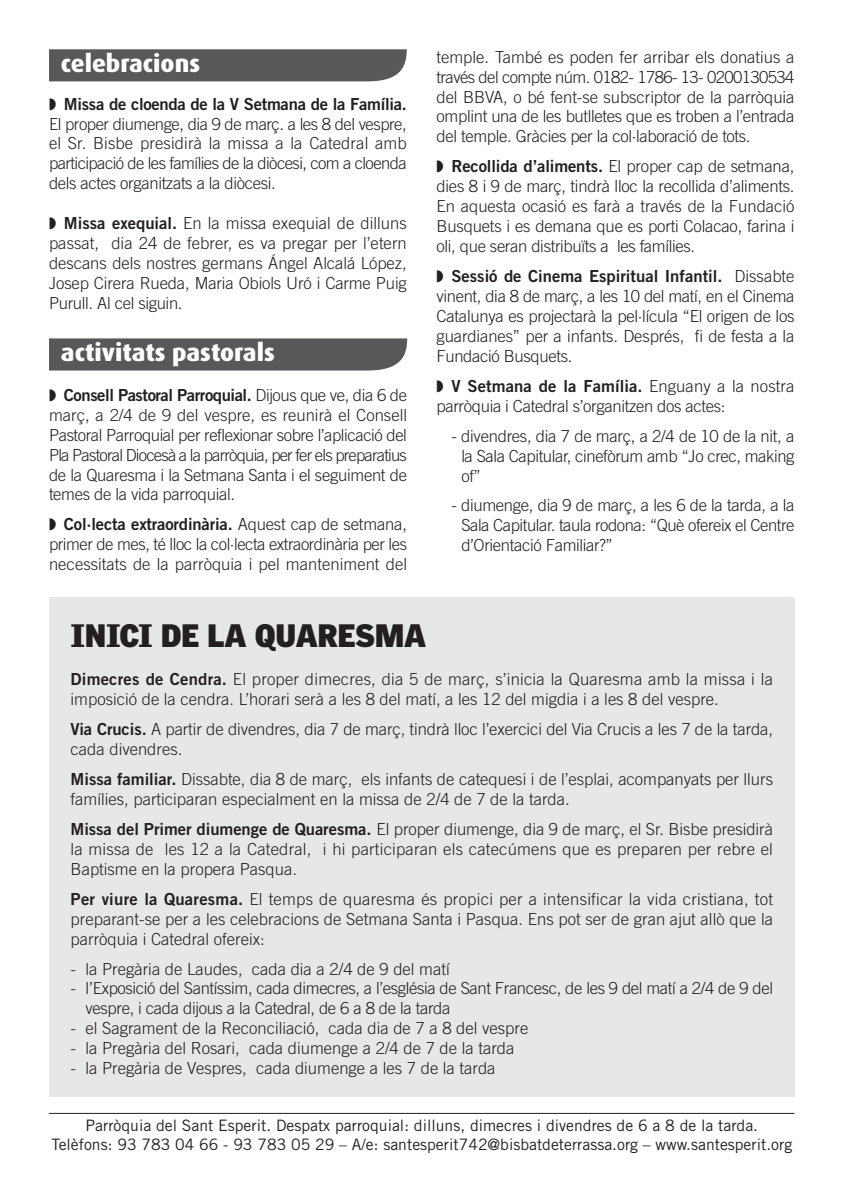
<style>
.page{position:relative;width:844px;height:1191px;background:#fff}
.page>*{position:absolute;margin:0;border:0;box-sizing:border-box;transform-origin:0 0}
.t1{font:900 31.5px "Griffith Gothic";color:#231f20}
.t2{font:800 24.5px "Dax";color:#fff}
.t3{font:300 16.62px/19.9px "Trade Gothic";letter-spacing:-.005em;color:#231f20;text-align:justify}
.t4{font:16.62px "Trade Gothic Bold Two";letter-spacing:-.01em;color:#231f20}
.t5{font:300 16.62px/19.9px "Trade Gothic";letter-spacing:-.03em;color:#231f20}
.t6{font:15.75px/18.9px "Trade Gothic";color:#231f20;text-align:center}
.s1{font-family:"Trade Gothic Bold Two";font-weight:400}
.s2{font-family:"Trade Gothic";font-weight:300}
</style>
<div class="page">
<div style="left:49px;top:597px;width:745px;height:499px;background:#e6e7e9"></div>
<div style="left:49px;top:338px;width:358px;height:32px;background:#57585a"></div>
<hr style="left:49px;top:1113px;width:745px;height:1px;background:#231f20">
<div style="left:49px;top:49px;width:357px;height:32px;background:#57585a"></div>
<h2 class="t2" style="left:61px;top:53px;width:141px">celebracions</h2>
<p class="t4" style="left:49px;top:98px;width:359px">◗ Missa de cloenda de la V Setmana de la Família.</p>
<p class="t3" style="left:49px;top:115px;width:359px">El proper diumenge, dia 9 de març. a les 8 del vespre, el Sr. Bisbe presidirà la missa a la Catedral amb participació de les famílies de la diòcesi, com a cloenda dels actes organitzats a la diòcesi.</p>
<p class="t3" style="left:49px;top:215px;width:359px">◗ <span class="s1">Missa exequial.</span> En la missa exequial de dilluns passat, dia 24 de febrer, es va pregar per l’etern descans dels nostres germans Ángel Alcalá López, Josep Cirera Rueda, Maria Obiols Uró i Carme Puig Purull. Al cel siguin.</p>
<h2 class="t2" style="left:61px;top:342px;width:215px">activitats pastorals</h2>
<p class="t4" style="left:49px;top:389px;width:359px">◗ Consell Pastoral Parroquial. <span class="s2">Dijous que ve, dia 6 de</span></p>
<p class="t3" style="left:49px;top:406px;width:359px">març, a 2/4 de 9 del vespre, es reunirà el Consell Pastoral Parroquial per reflexionar sobre l’aplicació del Pla Pastoral Diocesà a la parròquia, per fer els preparatius de la Quaresma i la Setmana Santa i el seguiment de temes de la vida parroquial.</p>
<p class="t4" style="left:49px;top:518px;width:359px">◗ Col·lecta extraordinària. <span class="s2">Aquest cap de setmana,</span></p>
<p class="t5" style="left:49px;top:536px;width:359px">primer de mes, té lloc la col·lecta extraordinària per les necessitats de la parròquia i pel manteniment del</p>
<p class="t3" style="left:436px;top:48px;width:359px">temple. També es poden fer arribar els donatius a través del compte núm. 0182- 1786- 13- 0200130534 del BBVA, o bé fent-se subscriptor de la parròquia omplint una de les butlletes que es troben a l’entrada del temple. Gràcies per la col·laboració de tots.</p>
<p class="t3" style="left:436px;top:158px;width:359px">◗ <span class="s1">Recollida d’aliments.</span> El proper cap de setmana, dies 8 i 9 de març, tindrà lloc la recollida d’aliments.<br>En aquesta ocasió es farà a través de la Fundació Busquets i es demana que es porti Colacao, farina i oli, que seran distribuïts a les famílies.</p>
<p class="t4" style="left:436px;top:270px;width:359px">◗ Sessió de Cinema Espiritual Infantil. <span class="s2">Dissabte</span></p>
<p class="t3" style="left:436px;top:287px;width:359px">vinent, dia 8 de març, a les 10 del matí, en el Cinema Catalunya es projectarà la pel·lícula “El origen de los guardianes” per a infants. Després, fi de festa a la Fundació Busquets.</p>
<p class="t4" style="left:436px;top:380px;width:359px">◗ V Setmana de la Família. <span class="s2">Enguany a la nostra</span></p>
<p class="t3" style="left:436px;top:397px;width:290px">parròquia i Catedral s’organitzen dos actes:</p>
<p class="t3" style="left:461px;top:427px;width:334px;text-indent:-10px">- divendres, dia 7 de març, a 2/4 de 10 de la nit, a la Sala Capitular, cinefòrum amb “Jo crec, making of”</p>
<p class="t3" style="left:461px;top:497px;width:334px;text-indent:-10px">- diumenge, dia 9 de març, a les 6 de la tarda, a la Sala Capitular. taula rodona: “Què ofereix el Centre d’Orientació Familiar?”</p>
<h1 class="t1" style="left:71px;top:623px;width:357px">INICI DE LA QUARESMA</h1>
<p class="t3" style="left:71px;top:671px;width:703px"><span class="s1">Dimecres de Cendra.</span> El proper dimecres, dia 5 de març, s’inicia la Quaresma amb la missa i la imposició de la cendra. L’horari serà a les 8 del matí, a les 12 del migdia i a les 8 del vespre.</p>
<p class="t3" style="left:71px;top:721px;width:703px"><span class="s1">Via Crucis.</span> A partir de divendres, dia 7 de març, tindrà lloc l’exercici del Via Crucis a les 7 de la tarda, cada divendres.</p>
<p class="t3" style="left:71px;top:770px;width:703px"><span class="s1">Missa familiar.</span> Dissabte, dia 8 de març, els infants de catequesi i de l’esplai, acompanyats per llurs famílies, participaran especialment en la missa de 2/4 de 7 de la tarda.</p>
<p class="t3" style="left:71px;top:820px;width:703px"><span class="s1">Missa del Primer diumenge de Quaresma.</span> El proper diumenge, dia 9 de març, el Sr. Bisbe presidirà la missa de les 12 a la Catedral, i hi participaran els catecúmens que es preparen per rebre el Baptisme en la propera Pasqua.</p>
<p class="t3" style="left:71px;top:890px;width:703px"><span class="s1">Per viure la Quaresma.</span> El temps de quaresma és propici per a intensificar la vida cristiana, tot preparant-se per a les celebracions de Setmana Santa i Pasqua. Ens pot ser de gran ajut allò que la parròquia i Catedral ofereix:</p>
<p class="t3" style="left:71px;top:960px;width:380px">- la Pregària de Laudes, cada dia a 2/4 de 9 del matí</p>
<p class="t3" style="left:85px;top:980px;width:689px;text-indent:-15px">- l’Exposició del Santíssim, cada dimecres, a l’església de Sant Francesc, de les 9 del matí a 2/4 de 9 del vespre, i cada dijous a la Catedral, de 6 a 8 de la tarda</p>
<p class="t3" style="left:71px;top:1020px;width:459px">- el Sagrament de la Reconciliació, cada dia de 7 a 8 del vespre</p>
<p class="t3" style="left:71px;top:1040px;width:445px">- la Pregària del Rosari, cada diumenge a 2/4 de 7 de la tarda</p>
<p class="t3" style="left:71px;top:1059px;width:426px">- la Pregària de Vespres, cada diumenge a les 7 de la tarda</p>
<p class="t6" style="left:51px;top:1117px;width:742px">Parròquia del Sant Esperit. Despatx parroquial: dilluns, dimecres i divendres de 6 a 8 de la tarda.<br>Telèfons: 93 783 04 66 - 93 783 05 29 – A/e: santesperit742@bisbatdeterrassa.org – www.santesperit.org</p>
</div>
